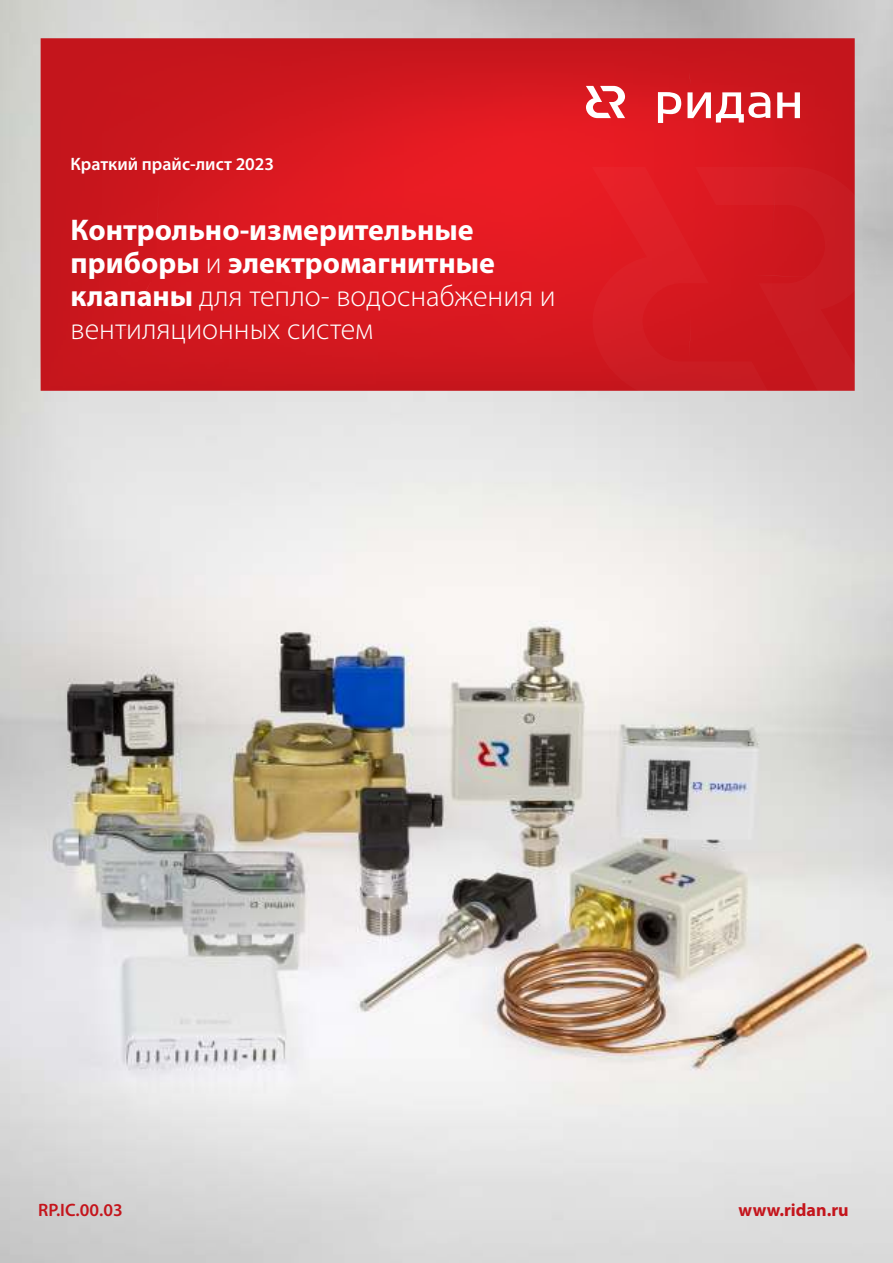
<style>
.page{position:relative;width:893px;height:1263px;background:#fff}
.page>*{position:absolute;margin:0;border:0;box-sizing:border-box;transform-origin:0 0}
.t1{font:700 30px/33px "Myriad Pro";color:#fff}
.t2{font:600 18px "Myriad Pro";color:#fff}
.t3{font:700 18px "Myriad Pro";color:#c4151c}
.t4{font:600 18px "Myriad Pro";color:#c4151c}
.s1{font-weight:300}
</style>
<div class="page">
<img style="left:0;top:0;width:893px;height:1263px">
<img style="left:41px;top:38px;width:813px;height:353px">
<svg style="left:658px;top:92px;width:142px;height:31px"></svg>
<svg style="left:586px;top:86px;width:39px;height:32px"></svg>
<svg style="left:592px;top:168px;width:269px;height:224px;background:#d11f26"></svg>
<p class="t2" style="left:71px;top:157px;width:205px">Краткий прайс-лист 2023</p>
<p class="t1" style="left:71px;top:216px;width:486px">Контрольно-измерительные приборы <span class="s1">и</span> электромагнитные клапаны <span class="s1">для тепло- водоснабжения и вентиляционных систем</span></p>
<p class="t4" style="left:38px;top:1203px;width:86px">RP.IC.00.03</p>
<p class="t3" style="left:739px;top:1203px;width:112px">www.ridan.ru</p>
</div>
